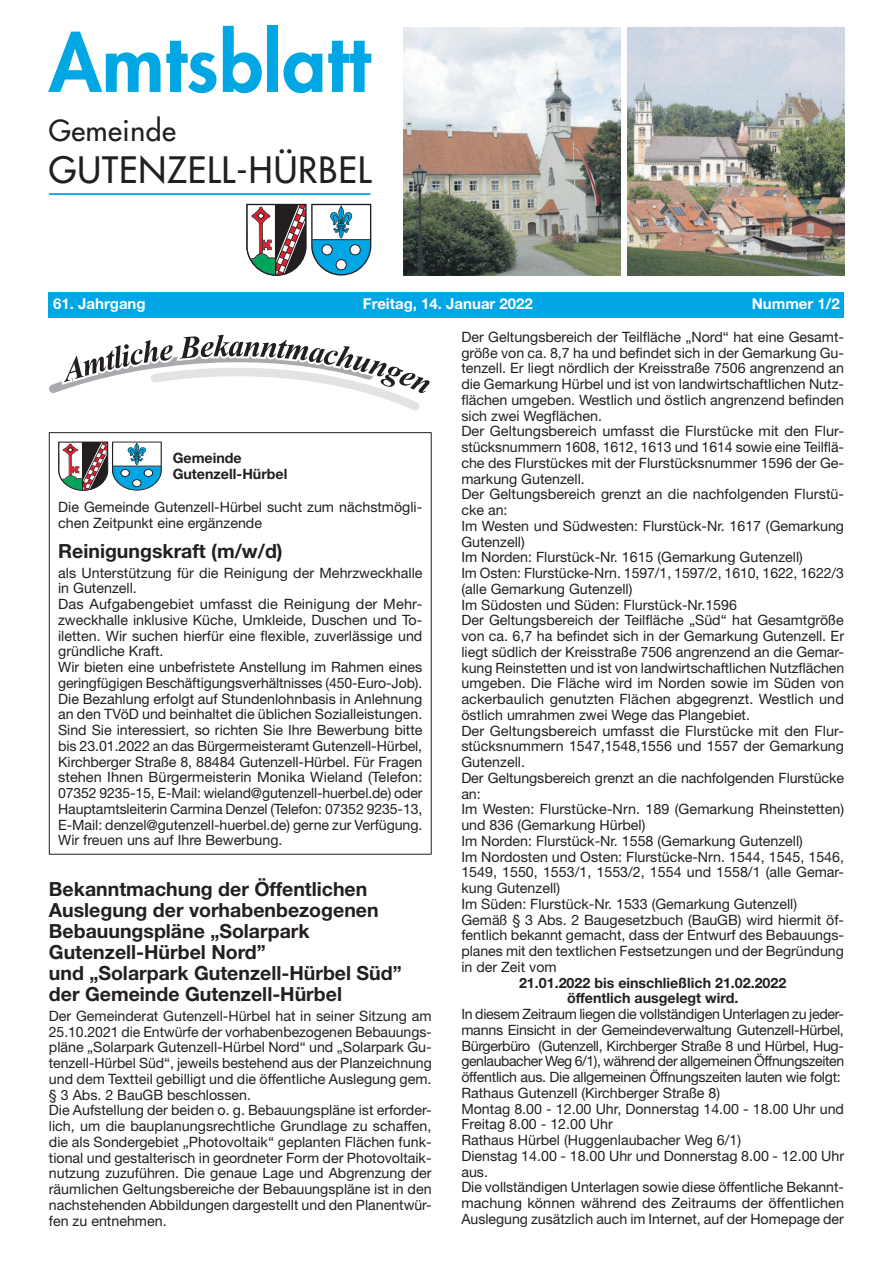
<style>
.page{position:relative;width:893px;height:1263px;background:#fff}
.page>*{position:absolute;margin:0;border:0;box-sizing:border-box;transform-origin:0 0}
.t1{font:800 77.85px "Futura Std";letter-spacing:.005em;color:#00a7e4}
.t2{font:500 35.4px "Futura Std";letter-spacing:.025em;color:#231f20}
.t3{font:500 28.35px "Futura Std";letter-spacing:.02em;color:#231f20}
.t4{font:700 19.5px/21px "Helvetica Neue LT Std";color:#231f20}
.t5{font:700 15px "Helvetica Neue LT Std";color:#fff}
.t6{font:14.25px/15.8px "Helvetica Neue LT Std";color:#231f20}
.t7{font:700 14.25px/15.8px "Helvetica Neue LT Std";color:#231f20}
</style>
<div class="page">
<hr style="left:49px;top:193px;width:321px;height:2px;background:#00a7e4">
<svg style="left:246px;top:204px;width:125px;height:72px"></svg>
<img style="left:404px;top:28px;width:216px;height:248px">
<img style="left:627px;top:28px;width:217px;height:248px">
<div style="left:49px;top:292px;width:795px;height:26px;background:#00a7e4"></div>
<svg style="left:49px;top:334px;width:381px;height:77px"></svg>
<svg style="left:58px;top:442px;width:104px;height:49px"></svg>
<h1 class="t1" style="left:49px;top:14px;width:322px">Amtsblatt</h1>
<h3 class="t3" style="left:49px;top:112px;width:129px">Gemeinde</h3>
<h2 class="t2" style="left:49px;top:148px;width:324px">GUTENZELL-HÜRBEL</h2>
<p class="t5" style="left:53px;top:295px;width:94px">61. Jahrgang</p>
<p class="t5" style="left:363px;top:295px;width:172px">Freitag, 14. Januar 2022</p>
<p class="t5" style="left:752px;top:295px;width:90px">Nummer 1/2</p>
<p class="t7" style="left:173px;top:449px;width:116px">Gemeinde<br>Gutenzell-Hürbel</p>
<p class="t6" style="left:58px;top:499px;width:366px">Die Gemeinde Gutenzell-Hürbel sucht zum nächstmögli&shy;chen Zeitpunkt eine ergänzende</p>
<h3 class="t4" style="left:58px;top:540px;width:226px">Reinigungskraft (m/w/d)</h3>
<p class="t6" style="left:58px;top:564px;width:366px">als Unterstützung für die Reinigung der Mehrzweckhalle in Gutenzell.<br>Das Aufgabengebiet umfasst die Reinigung der Mehr&shy;zweckhalle inklusive Küche, Umkleide, Duschen und To&shy;iletten. Wir suchen hierfür eine flexible, zuverlässige und gründliche Kraft.<br>Wir bieten eine unbefristete Anstellung im Rahmen eines geringfügigen Beschäftigungsverhältnisses (450-Euro-Job).<br>Die Bezahlung erfolgt auf Stundenlohnbasis in Anlehnung an den TVöD und beinhaltet die üblichen Sozialleistungen.<br>Sind Sie interessiert, so richten Sie Ihre Bewerbung bitte bis 23.01.2022 an das Bürgermeisteramt Gutenzell-Hürbel, Kirchberger Straße 8, 88484 Gutenzell-Hürbel. Für Fragen stehen Ihnen Bürgermeisterin Monika Wieland (Telefon:<br>07352 9235-15, E-Mail: wieland@gutenzell-huerbel.de) oder Hauptamtsleiterin Carmina Denzel (Telefon: 07352 9235-13, E-Mail: denzel@gutenzell-huerbel.de) gerne zur Verfügung.<br>Wir freuen uns auf Ihre Bewerbung.</p>
<h3 class="t4" style="left:49px;top:878px;width:354px">Bekanntmachung der Öffentlichen<br>Auslegung der vorhabenbezogenen<br>Bebauungspläne „Solarpark<br>Gutenzell-Hürbel Nord”<br>und „Solarpark Gutenzell-Hürbel Süd” der Gemeinde Gutenzell-Hürbel</h3>
<p class="t6" style="left:49px;top:1008px;width:384px">Der Gemeinderat Gutenzell-Hürbel hat in seiner Sitzung am 25.10.2021 die Entwürfe der vorhabenbezogenen Bebauungs&shy;pläne „Solarpark Gutenzell-Hürbel Nord“ und „Solarpark Gu&shy;tenzell-Hürbel Süd“, jeweils bestehend aus der Planzeichnung und dem Textteil gebilligt und die öffentliche Auslegung gem. § 3 Abs. 2 BauGB beschlossen.<br>Die Aufstellung der beiden o. g. Bebauungspläne ist erforder&shy;lich, um die bauplanungsrechtliche Grundlage zu schaffen, die als Sondergebiet „Photovoltaik“ geplanten Flächen funk&shy;tional und gestalterisch in geordneter Form der Photovoltaik&shy;nutzung zuzuführen. Die genaue Lage und Abgrenzung der räumlichen Geltungsbereiche der Bebauungspläne ist in den nachstehenden Abbildungen dargestellt und den Planentwür&shy;fen zu entnehmen.</p>
<p class="t6" style="left:461px;top:329px;width:384px">Der Geltungsbereich der Teilfläche „Nord“ hat eine Gesamt&shy;größe von ca. 8,7 ha und befindet sich in der Gemarkung Gu&shy;tenzell. Er liegt nördlich der Kreisstraße 7506 angrenzend an die Gemarkung Hürbel und ist von landwirtschaftlichen Nutz&shy;flächen umgeben. Westlich und östlich angrenzend befinden sich zwei Wegflächen.<br>Der Geltungsbereich umfasst die Flurstücke mit den Flur&shy;stücksnummern 1608, 1612, 1613 und 1614 sowie eine Teilflä&shy;che des Flurstückes mit der Flurstücksnummer 1596 der Ge&shy;markung Gutenzell.<br>Der Geltungsbereich grenzt an die nachfolgenden Flurstü&shy;cke an:<br>Im Westen und Südwesten: Flurstück-Nr. 1617 (Gemarkung Gutenzell)<br>Im Norden: Flurstück-Nr. 1615 (Gemarkung Gutenzell)<br>Im Osten: Flurstücke-Nrn. 1597/1, 1597/2, 1610, 1622, 1622/3 (alle Gemarkung Gutenzell)<br>Im Südosten und Süden: Flurstück-Nr.1596<br>Der Geltungsbereich der Teilfläche „Süd“ hat Gesamtgröße von ca. 6,7 ha befindet sich in der Gemarkung Gutenzell. Er liegt südlich der Kreisstraße 7506 angrenzend an die Gemar&shy;kung Reinstetten und ist von landwirtschaftlichen Nutzflächen umgeben. Die Fläche wird im Norden sowie im Süden von ackerbaulich genutzten Flächen abgegrenzt. Westlich und östlich umrahmen zwei Wege das Plangebiet.<br>Der Geltungsbereich umfasst die Flurstücke mit den Flur&shy;stücksnummern 1547,1548,1556 und 1557 der Gemarkung Gutenzell.<br>Der Geltungsbereich grenzt an die nachfolgenden Flurstücke an:<br>Im Westen: Flurstücke-Nrn. 189 (Gemarkung Rheinstetten) und 836 (Gemarkung Hürbel)<br>Im Norden: Flurstück-Nr. 1558 (Gemarkung Gutenzell)<br>Im Nordosten und Osten: Flurstücke-Nrn. 1544, 1545, 1546, 1549, 1550, 1553/1, 1553/2, 1554 und 1558/1 (alle Gemar&shy;kung Gutenzell)<br>Im Süden: Flurstück-Nr. 1533 (Gemarkung Gutenzell)<br>Gemäß § 3 Abs. 2 Baugesetzbuch (BauGB) wird hiermit öf&shy;fentlich bekannt gemacht, dass der Entwurf des Bebauungs&shy;planes mit den textlichen Festsetzungen und der Begründung in der Zeit vom</p>
<p class="t7" style="left:519px;top:974px;width:269px;text-align:center">21.01.2022 bis einschließlich 21.02.2022 öffentlich ausgelegt wird.</p>
<p class="t6" style="left:461px;top:1006px;width:384px">In diesem Zeitraum liegen die vollständigen Unterlagen zu jeder&shy;manns Einsicht in der Gemeindeverwaltung Gutenzell-Hürbel, Bürgerbüro (Gutenzell, Kirchberger Straße 8 und Hürbel, Hug&shy;genlaubacher Weg 6/1), während der allgemeinen Öffnungszeiten öffentlich aus. Die allgemeinen Öffnungszeiten lauten wie folgt:<br>Rathaus Gutenzell (Kirchberger Straße 8)<br>Montag 8.00 - 12.00 Uhr, Donnerstag 14.00 - 18.00 Uhr und Freitag 8.00 - 12.00 Uhr<br>Rathaus Hürbel (Huggenlaubacher Weg 6/1)<br>Dienstag 14.00 - 18.00 Uhr und Donnerstag 8.00 - 12.00 Uhr aus.<br>Die vollständigen Unterlagen sowie diese öffentliche Bekannt&shy;machung können während des Zeitraums der öffentlichen Auslegung zusätzlich auch im Internet, auf der Homepage der</p>
</div>
